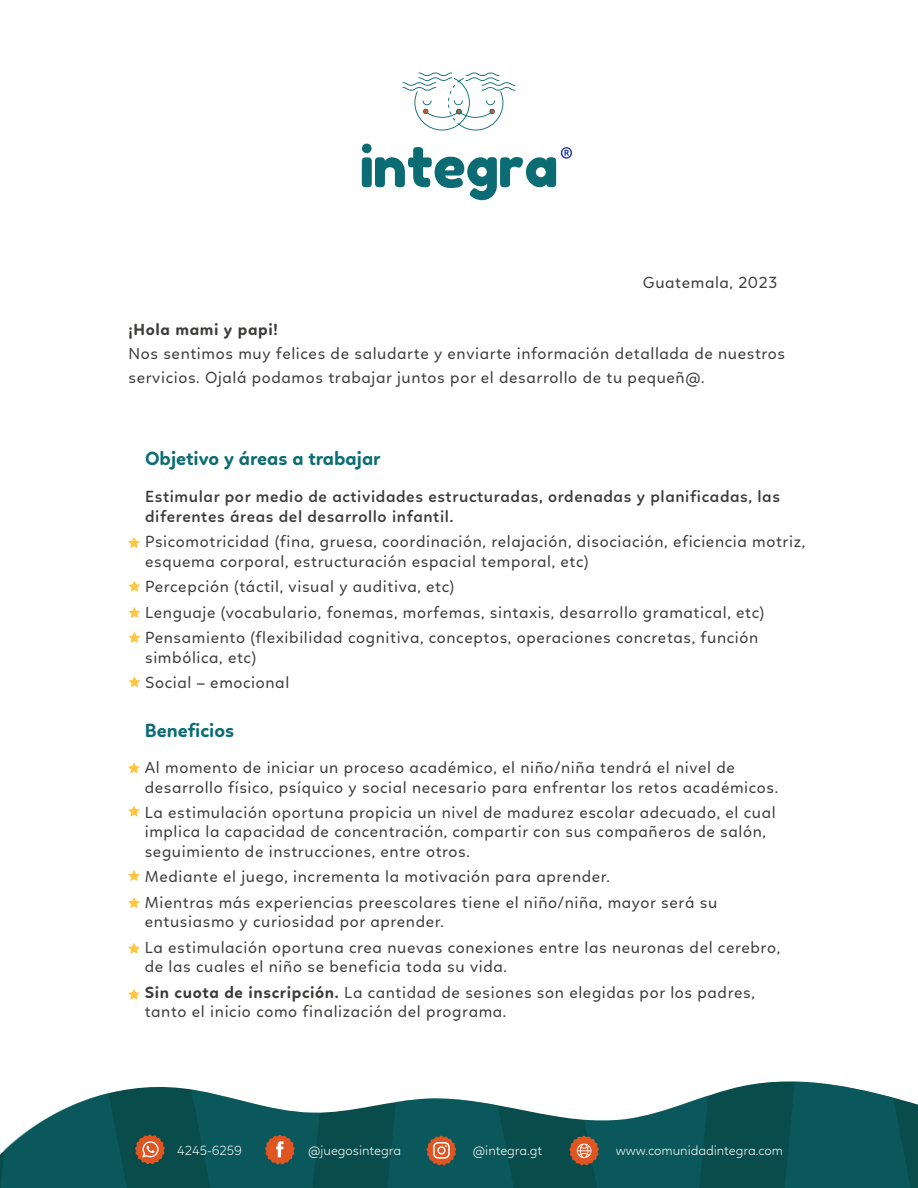
<style>
.page{position:relative;width:918px;height:1188px;background:#fff}
.page>*{position:absolute;margin:0;border:0;box-sizing:border-box;transform-origin:0 0}
.t1{font:700 19.5px "Linotte";color:#0c6c73}
.t2{font:16.5px/25.5px "Linotte";letter-spacing:.04em;color:#3c3c3b}
.t3{font:600 16.5px/19.5px "Linotte";letter-spacing:.04em;color:#3c3c3b}
.t4{font:700 16.5px "Linotte";letter-spacing:.04em;color:#3c3c3b}
.t5{font:300 13.65px "Linotte";color:#fff}
.s1{font-weight:700}
</style>
<div class="page">
<svg style="left:165px;top:1081px;width:615px;height:107px;fill:#094c4c"></svg>
<svg style="left:780px;top:1081px;width:138px;height:107px;background:#1c6264"></svg>
<svg style="left:403px;top:73px;width:112px;height:57px"></svg>
<div style="left:362px;top:144px;width:10px;height:9px;background:#0c6c73;border-radius:50%"></div>
<svg style="left:128px;top:537px;width:12px;height:11px"></svg>
<svg style="left:129px;top:581px;width:11px;height:11px"></svg>
<svg style="left:129px;top:607px;width:11px;height:11px"></svg>
<svg style="left:129px;top:632px;width:11px;height:11px"></svg>
<svg style="left:129px;top:676px;width:11px;height:11px"></svg>
<svg style="left:128px;top:762px;width:12px;height:12px"></svg>
<svg style="left:128px;top:805px;width:12px;height:12px"></svg>
<svg style="left:128px;top:870px;width:12px;height:11px"></svg>
<svg style="left:128px;top:897px;width:12px;height:11px"></svg>
<svg style="left:128px;top:943px;width:12px;height:11px"></svg>
<svg style="left:128px;top:989px;width:12px;height:11px"></svg>
<svg style="left:185px;top:1081px;width:140px;height:107px"></svg>
<svg style="left:0;top:1087px;width:165px;height:101px"></svg>
<svg style="left:383px;top:1081px;width:140px;height:107px"></svg>
<svg style="left:569px;top:1081px;width:143px;height:107px"></svg>
<svg style="left:362px;top:147px;width:210px;height:53px"></svg>
<p class="t2" style="left:643px;top:270px;width:136px">Guatemala, 2023</p>
<p class="t4" style="left:128px;top:320px;width:151px">¡Hola mami y papi!</p>
<p class="t2" style="left:128px;top:342px;width:658px;line-height:24px">Nos sentimos muy felices de saludarte y enviarte información detallada de nuestros servicios. Ojalá podamos trabajar juntos por el desarrollo de tu pequeñ@.</p>
<p class="t1" style="left:145px;top:447px;width:237px">Objetivo y áreas a trabajar</p>
<p class="t3" style="left:145px;top:487px;width:636px">Estimular por medio de actividades estructuradas, ordenadas y planificadas, las diferentes áreas del desarrollo infantil.</p>
<p class="t2" style="left:145px;top:532px;width:662px;line-height:19.5px">Psicomotricidad (fina, gruesa, coordinación, relajación, disociación, eficiencia motriz, esquema corporal, estructuración espacial temporal, etc)</p>
<p class="t2" style="left:145px;top:574px;width:621px">Percepción (táctil, visual y auditiva, etc)<br>Lenguaje (vocabulario, fonemas, morfemas, sintaxis, desarrollo gramatical, etc)<br>Pensamiento (flexibilidad cognitiva, conceptos, operaciones concretas, función</p>
<p class="t2" style="left:145px;top:644px;width:146px">simbólica, etc)<br>Social – emocional</p>
<p class="t1" style="left:145px;top:719px;width:91px">Beneficios</p>
<p class="t2" style="left:145px;top:758px;width:635px;line-height:19.5px">Al momento de iniciar un proceso académico, el niño/niña tendrá el nivel de desarrollo físico, psíquico y social necesario para enfrentar los retos académicos.</p>
<p class="t2" style="left:145px;top:803px;width:632px;line-height:19.5px">La estimulación oportuna propicia un nivel de madurez escolar adecuado, el cual implica la capacidad de concentración, compartir con sus compañeros de salón, seguimiento de instrucciones, entre otros.</p>
<p class="t2" style="left:145px;top:864px;width:574px">Mediante el juego, incrementa la motivación para aprender.<br>Mientras más experiencias preescolares tiene el niño/niña, mayor será su</p>
<p class="t2" style="left:145px;top:909px;width:637px">entusiasmo y curiosidad por aprender.<br>La estimulación oportuna crea nuevas conexiones entre las neuronas del cerebro,</p>
<p class="t2" style="left:145px;top:954px;width:612px">de las cuales el niño se beneficia toda su vida.<br><span class="s1">Sin cuota de inscripción.</span> La cantidad de sesiones son elegidas por los padres,</p>
<p class="t2" style="left:145px;top:999px;width:363px">tanto el inicio como finalización del programa.</p>
<p class="t5" style="left:177px;top:1142px;width:66px">4245-6259</p>
<p class="t5" style="left:308px;top:1142px;width:94px">@juegosintegra</p>
<p class="t5" style="left:473px;top:1142px;width:71px">@integra.gt</p>
<p class="t5" style="left:616px;top:1142px;width:169px">www.comunidadintegra.com</p>
</div>
